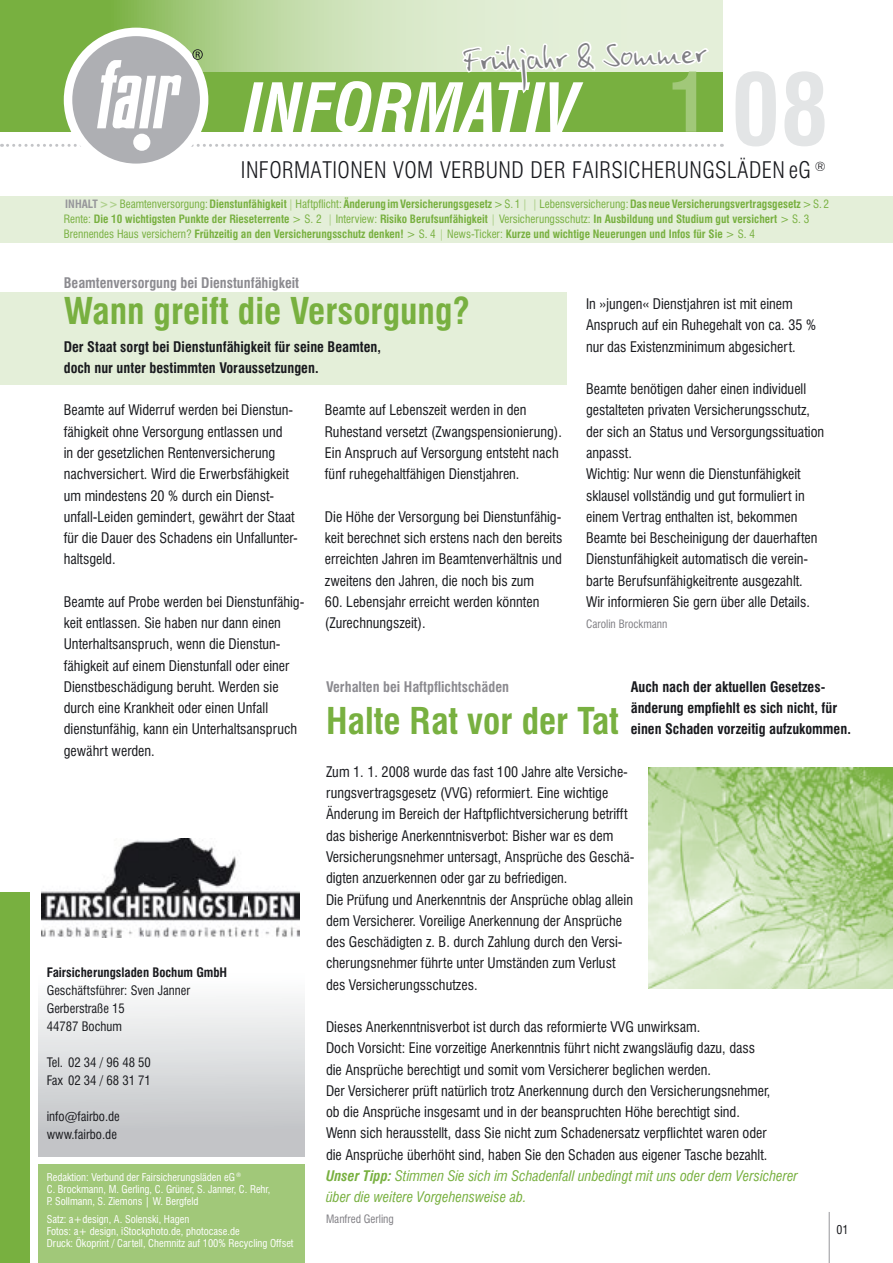
<style>
.page{position:relative;width:893px;height:1263px;background:#fff}
.page>*{position:absolute;margin:0;border:0;box-sizing:border-box;transform-origin:0 0}
.t1{font:700 condensed 97.5px "Swiss 721 BT";color:#e3e5e6}
.t2{font:italic 700 condensed 66.15px "Swiss 721 BT";color:#fff}
.t3{font:700 condensed 36px "Swiss 721 BT";color:#78b040}
.t4{font:36px "Ego LT";color:#807f84}
.t5{font:300 condensed 22.5px "Swiss 721 BT";letter-spacing:.02em;color:#191a1e}
.t6{font:condensed 14.25px/21.3px "Swiss 721 BT";color:#191a1e}
.t7{font:700 condensed 14.25px/21.3px "Swiss 721 BT";color:#191a1e}
.t8{font:700 condensed 14.25px "Swiss 721 BT";color:#8c8b90}
.t9{font:condensed 12.75px/18px "Swiss 721 BT";color:#191a1e}
.t10{font:700 condensed 12.75px "Swiss 721 BT";color:#191a1e}
.t11{font:condensed 12px "Swiss 721 BT";color:#191a1e}
.t12{font:700 condensed 11.25px/15px "Swiss 721 BT";color:#78b040}
.t13{font:condensed 11.25px "Swiss 721 BT";color:#807f84}
.t14{font:condensed 10.5px/12px "Swiss 721 BT";color:#fff}
.s1{font-size:79.5px;color:#a1c879}
.s2{color:#97979b}
.s3{color:#aed08c}
.s4{font-weight:400}
.s5{font-weight:400;color:#aed08c}
.s6{font-weight:700;font-style:italic;color:#78b040}
.s7{font-style:italic;color:#78b040}
</style>
<div class="page">
<div style="left:0;top:292px;width:567px;height:92px;background:#e4efd9"></div>
<svg style="left:0;top:0;width:723px;height:72px;background:#b0d190"></svg>
<div style="left:0;top:72px;width:723px;height:60px;background:#78b040"></div>
<svg style="left:2px;top:144px;width:720px;height:3px"></svg>
<div style="left:64px;top:28px;width:144px;height:144px;background:#fff;border-radius:50%"></div>
<div style="left:72px;top:36px;width:128px;height:128px;background:#aeafb3;border-radius:50%"></div>
<svg style="left:97px;top:60px;width:85px;height:68px"></svg>
<div style="left:133px;top:134px;width:17px;height:17px;background:#fff;border-radius:50%"></div>
<svg style="left:192px;top:49px;width:11px;height:11px"></svg>
<hr style="left:829px;top:1212px;width:1px;height:51px;background:#97979b">
<div style="left:0;top:196px;width:893px;height:46px;background:#e4efd9"></div>
<svg style="left:459px;top:0;width:252px;height:94px"></svg>
<img style="left:42px;top:838px;width:258px;height:100px">
<div style="left:38px;top:1164px;width:267px;height:99px;background:#a1c879"></div>
<div style="left:38px;top:944px;width:267px;height:213px;background:linear-gradient(to bottom,#fff,#bcbec2)"></div>
<div style="left:0;top:892px;width:30px;height:371px;background:#78b040"></div>
<img style="left:648px;top:767px;width:245px;height:222px">
<h3 class="t4" style="left:463px;top:37px;width:245px;rotate:-2deg">Frühjahr &amp; Sommer</h3>
<h1 class="t1" style="left:669px;top:51px;width:161px"><span class="s1">1</span> 08</h1>
<h2 class="t2" style="left:244px;top:68px;width:337px">INFORMATIV</h2>
<h3 class="t5" style="left:241px;top:156px;width:586px">INFORMATIONEN VOM VERBUND DER FAIRSICHERUNGSLÄDEN eG <sup>®</sup></h3>
<p class="t12" style="left:64px;top:197px;width:767px"><span class="s2">INHALT</span><span class="s3">&gt;&gt;</span><span class="s4">Beamtenversorgung:</span> Dienstunfähigkeit <span class="s5">|</span><span class="s4">Haftpflicht:</span>Änderung im Versicherungsgesetz <span class="s4">&gt; S. 1</span> <span class="s5">| |</span> <span class="s4">Lebensversicherung:</span>Das neue Versicherungsvertragsgesetz <span class="s4">&gt; S. 2<br>Rente:</span> Die 10 wichtigsten Punkte der Rieseterrente <span class="s4">&gt; S. 2</span> <span class="s5">|</span> <span class="s4">Interview:</span> Risiko Berufsunfähigkeit <span class="s5">|</span> <span class="s4">Versicherungsschutz:</span> In Ausbildung und Studium gut versichert <span class="s4">&gt; S. 3<br>Brennendes Haus versichern?</span> Frühzeitig an den Versicherungsschutz denken! <span class="s4">&gt; S. 4</span> <span class="s5">|</span> <span class="s4">News-Ticker:</span> Kurze und wichtige Neuerungen und Infos für Sie <span class="s4">&gt; S. 4</span></p>
<p class="t8" style="left:64px;top:274px;width:237px">Beamtenversorgung bei Dienstunfähigkeit</p>
<h3 class="t3" style="left:64px;top:290px;width:408px">Wann greift die Versorgung?</h3>
<p class="t7" style="left:64px;top:336px;width:319px">Der Staat sorgt bei Dienstunfähigkeit für seine Beamten, doch nur unter bestimmten Voraussetzungen.</p>
<p class="t6" style="left:586px;top:293px;width:232px">In »jungen« Dienstjahren ist mit einem<br>Anspruch auf ein Ruhegehalt von ca. 35 % nur das Existenzminimum abgesichert.</p>
<p class="t6" style="left:586px;top:378px;width:240px">Beamte benötigen daher einen individuell gestalteten privaten Versicherungsschutz, der sich an Status und Versorgungssituation anpasst.<br>Wichtig: Nur wenn die Dienstunfähigkeit sklausel vollständig und gut formuliert in einem Vertrag enthalten ist, bekommen Beamte bei Bescheinigung der dauerhaften Dienstunfähigkeit automatisch die verein&shy;barte Berufsunfähigkeitrente ausgezahlt.<br>Wir informieren Sie gern über alle Details.</p>
<p class="t13" style="left:586px;top:617px;width:83px">Carolin Brockmann</p>
<p class="t6" style="left:64px;top:400px;width:236px">Beamte auf Widerruf werden bei Dienstun&shy;fähigkeit ohne Versorgung entlassen und<br>in der gesetzlichen Rentenversicherung nachversichert. Wird die Erwerbsfähigkeit um mindestens 20 % durch ein Dienst&shy;unfall-Leiden gemindert, gewährt der Staat für die Dauer des Schadens ein Unfallunter&shy;haltsgeld.</p>
<p class="t6" style="left:64px;top:591px;width:242px">Beamte auf Probe werden bei Dienstunfähig&shy;keit entlassen. Sie haben nur dann einen Unterhaltsanspruch, wenn die Dienstun&shy;fähigkeit auf einem Dienstunfall oder einer Dienstbeschädigung beruht. Werden sie durch eine Krankheit oder einen Unfall dienstunfähig, kann ein Unterhaltsanspruch gewährt werden.</p>
<p class="t6" style="left:325px;top:400px;width:239px">Beamte auf Lebenszeit werden in den Ruhestand versetzt (Zwangspensionierung).<br>Ein Anspruch auf Versorgung entsteht nach fünf ruhegehaltfähigen Dienstjahren.</p>
<p class="t6" style="left:325px;top:506px;width:239px;text-align:justify">Die Höhe der Versorgung bei Dienstunfähig&shy;keit berechnet sich erstens nach den bereits erreichten Jahren im Beamtenverhältnis und zweitens den Jahren, die noch bis zum</p>
<p class="t6" style="left:325px;top:591px;width:216px">60. Lebensjahr erreicht werden könnten (Zurechnungszeit).</p>
<p class="t7" style="left:631px;top:676px;width:222px">Auch nach der aktuellen Gesetzes&shy;änderung empfiehlt es sich nicht, für einen Schaden vorzeitig aufzukommen.</p>
<p class="t8" style="left:326px;top:678px;width:184px">Verhalten bei Haftpflichtschäden</p>
<h3 class="t3" style="left:326px;top:700px;width:294px">Halte Rat vor der Tat</h3>
<p class="t10" style="left:47px;top:965px;width:182px">Fairsicherungsladen Bochum GmbH</p>
<p class="t9" style="left:47px;top:981px;width:145px">Geschäftsführer: Sven Janner<br>Gerberstraße 15<br>44787 Bochum</p>
<p class="t9" style="left:47px;top:1053px;width:106px">Tel. 02 34 / 96 48 50<br>Fax 02 34 / 68 31 71</p>
<p class="t9" style="left:47px;top:1107px;width:75px">info@fairbo.de www.fairbo.de</p>
<p class="t14" style="left:47px;top:1171px;width:225px">Redaktion: Verbund der Fairsicherungsläden eG <sup>®<br></sup>C. Brockmann, M. Gerling, C. Grüner, S. Janner, C. Rehr,<br>P. Sollmann, S. Ziemons | W. Bergfeld</p>
<p class="t14" style="left:47px;top:1213px;width:248px">Satz: a+design, A. Solenski, Hagen<br>Fotos: a+ design, iStockphoto.de, photocase.de<br>Druck: Ökoprint / Cartell, Chemnitz auf 100% Recycling Offset</p>
<p class="t6" style="left:326px;top:761px;width:310px">Zum 1. 1. 2008 wurde das fast 100 Jahre alte Versiche&shy;rungsvertragsgesetz (VVG) reformiert. Eine wichtige Änderung im Bereich der Haftpflichtversicherung betrifft das bisherige Anerkenntnisverbot: Bisher war es dem Versicherungsnehmer untersagt, Ansprüche des Geschä&shy;digten anzuerkennen oder gar zu befriedigen.<br>Die Prüfung und Anerkenntnis der Ansprüche oblag allein dem Versicherer. Voreilige Anerkennung der Ansprüche des Geschädigten z. B. durch Zahlung durch den Versi&shy;cherungsnehmer führte unter Umständen zum Verlust des Versicherungsschutzes.</p>
<p class="t6" style="left:326px;top:1016px;width:473px">Dieses Anerkenntnisverbot ist durch das reformierte VVG unwirksam.<br>Doch Vorsicht: Eine vorzeitige Anerkenntnis führt nicht zwangsläufig dazu, dass<br>die Ansprüche berechtigt und somit vom Versicherer beglichen werden.<br>Der Versicherer prüft natürlich trotz Anerkennung durch den Versicherungsnehmer,<br>ob die Ansprüche insgesamt und in der beanspruchten Höhe berechtigt sind.<br>Wenn sich herausstellt, dass Sie nicht zum Schadenersatz verpflichtet waren oder<br>die Ansprüche überhöht sind, haben Sie den Schaden aus eigener Tasche bezahlt.<br><span class="s6">Unser Tipp:</span> <span class="s7">Stimmen Sie sich im Schadenfall unbedingt mit uns oder dem Versicherer über die weitere Vorgehensweise ab.</span></p>
<p class="t13" style="left:326px;top:1212px;width:69px">Manfred Gerling</p>
<p class="t11" style="left:837px;top:1222px;width:13px">01</p>
</div>
